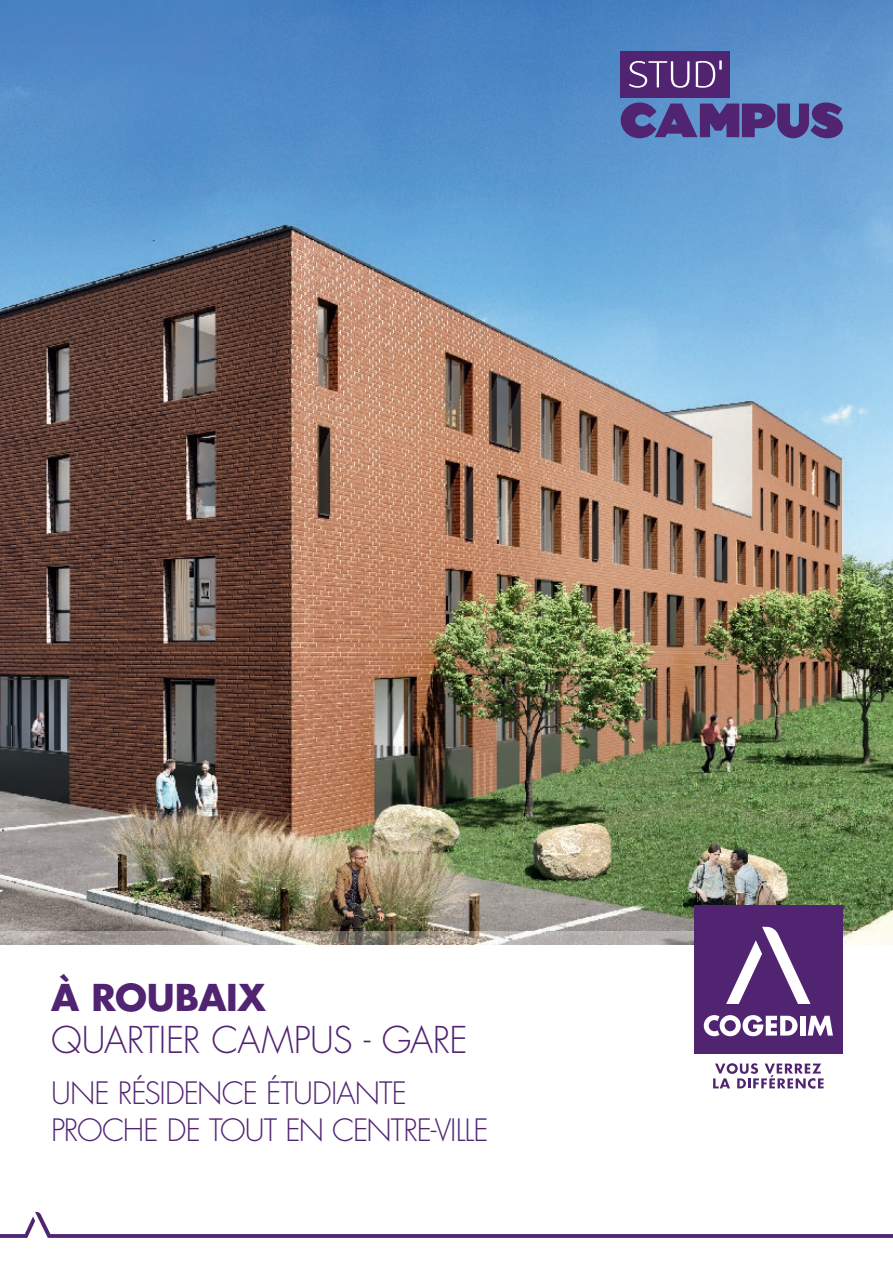
<style>
.page{position:relative;width:893px;height:1263px;background:#fff}
.page>*{position:absolute;margin:0;border:0;box-sizing:border-box;transform-origin:0 0}
.t1{font:300 36px "Futura Std";letter-spacing:-.015em;color:#512472}
.t2{font:700 36px "Futura Std";letter-spacing:-.005em;color:#512472}
.t3{font:300 30px/37.5px "Futura Std";letter-spacing:-.03em;color:#512472}
</style>
<div class="page">
<img style="left:0;top:0;width:893px;height:931px">
<img style="left:0;top:931px;width:893px;height:13px">
<svg style="left:713px;top:1063px;width:111px;height:26px"></svg>
<div style="left:694px;top:905px;width:149px;height:149px;background:#512472"></div>
<div style="left:800px;top:1016px;width:5px;height:19px;background:#fff"></div>
<svg style="left:808px;top:1016px;width:25px;height:19px"></svg>
<svg style="left:704px;top:1015px;width:94px;height:21px"></svg>
<svg style="left:726px;top:927px;width:84px;height:77px"></svg>
<svg style="left:0;top:1212px;width:893px;height:26px"></svg>
<div style="left:621px;top:51px;width:109px;height:46px;background:#512472"></div>
<svg style="left:629px;top:61px;width:60px;height:27px"></svg>
<svg style="left:696px;top:60px;width:26px;height:28px"></svg>
<svg style="left:621px;top:102px;width:222px;height:36px;background:#564c92"></svg>
<p class="t2" style="left:51px;top:974px;width:216px">À ROUBAIX</p>
<p class="t1" style="left:51px;top:1018px;width:418px">QUARTIER CAMPUS - GARE</p>
<p class="t3" style="left:51px;top:1075px;width:439px">UNE RÉSIDENCE ÉTUDIANTE<br>PROCHE DE TOUT EN CENTRE-VILLE</p>
</div>
